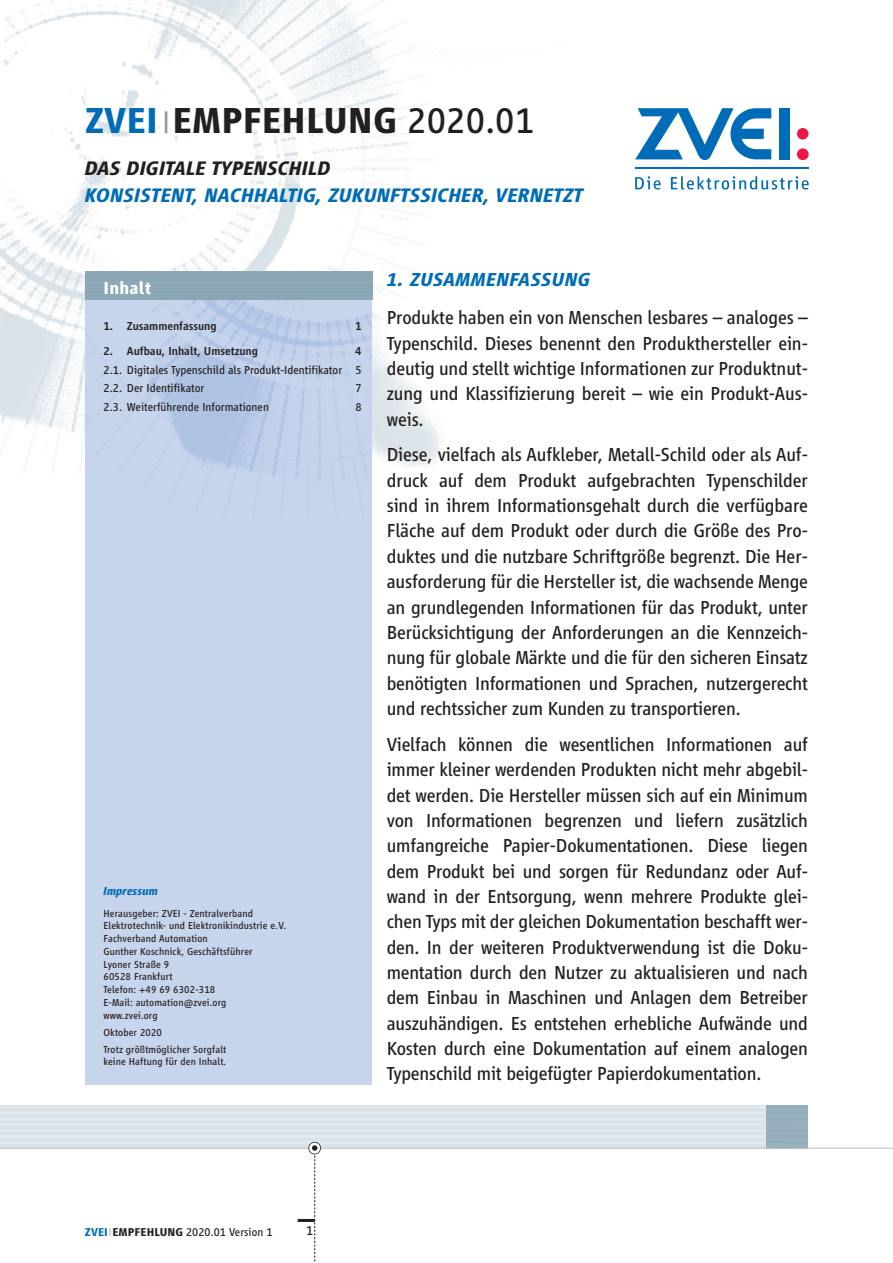
<style>
.page{position:relative;width:893px;height:1263px;background:#fff}
.page>*{position:absolute;margin:0;border:0;box-sizing:border-box;transform-origin:0 0}
.t1{font:700 37.5px "Vialog LT";letter-spacing:.005em;color:#231f20}
.t2{font:italic 700 20.25px "Vialog LT";letter-spacing:.015em;color:#006cb7}
.t3{font:italic 700 20.25px "Vialog LT";letter-spacing:.015em;color:#231f20}
.t4{font:19.5px/25.3px "Vialog LT";letter-spacing:-.01em;color:#231f20;text-align:justify}
.t5{font:italic 700 19.5px "Vialog LT";letter-spacing:.03em;color:#006cb7}
.t6{font:700 18px "Vialog LT";letter-spacing:.01em;color:#fff}
.t7{font:13.5px "Vialog LT";color:#231f20}
.t8{font:12px/18.5px "Vialog LT";color:#231f20}
.t9{font:500 12px "Vialog LT";color:#231f20}
.t10{font:italic 700 12px "Vialog LT";color:#006cb7}
.t11{font:11.85px "Vialog LT";letter-spacing:.005em;color:#231f20}
.t12{font:10.5px/12.8px "Vialog LT";letter-spacing:.01em;color:#231f20}
.s1{color:#006cb7}
.s2{font-weight:400;font-size:29.1px;color:#919396}
.s3{font-weight:400}
.s4{font-weight:700;color:#006cb7}
.s5{font-size:9.15px;color:#919396}
.s6{font-weight:700}
</style>
<div class="page">
<img style="left:0;top:0;width:686px;height:473px">
<div style="left:85px;top:297px;width:287px;height:788px;background:#c6d4ec"></div>
<img style="left:85px;top:299px;width:287px;height:193px">
<div style="left:85px;top:271px;width:287px;height:28px;background:#8ca7b5"></div>
<svg style="left:635px;top:108px;width:136px;height:52px"></svg>
<div style="left:779px;top:108px;width:10px;height:51px;background:#006cb7"></div>
<div style="left:797px;top:128px;width:11px;height:12px;background:#ed1845;border-radius:50%"></div>
<div style="left:797px;top:148px;width:12px;height:12px;background:#ed1845;border-radius:50%"></div>
<hr style="left:635px;top:168px;width:174px;height:1px;background:#006cb7">
<svg style="left:635px;top:176px;width:26px;height:14px"></svg>
<svg style="left:671px;top:176px;width:138px;height:14px"></svg>
<hr style="left:0;top:1148px;width:893px;height:1px;background:#bcbdc0">
<hr style="left:298px;top:1219px;width:17px;height:3px;background:#231f20">
<div style="left:308px;top:1142px;width:13px;height:12px;border:2px solid #231f20;border-radius:50%"></div>
<svg style="left:312px;top:1145px;width:5px;height:117px"></svg>
<h1 class="t1" style="left:85px;top:108px;width:451px"><span class="s1">ZVEI</span><span class="s2">|</span>EMPFEHLUNG <span class="s3">2020.01</span></h1>
<p class="t3" style="left:85px;top:162px;width:247px">DAS DIGITALE TYPENSCHILD</p>
<p class="t2" style="left:85px;top:188px;width:500px">KONSISTENT, NACHHALTIG, ZUKUNFTSSICHER, VERNETZT</p>
<p class="t6" style="left:104px;top:282px;width:49px">Inhalt</p>
<p class="t9" style="left:104px;top:322px;width:115px">1. Zusammenfassung</p>
<p class="t9" style="left:355px;top:322px;width:8px">1</p>
<p class="t9" style="left:104px;top:347px;width:156px">2. Aufbau, Inhalt, Umsetzung</p>
<p class="t9" style="left:355px;top:347px;width:8px">4</p>
<p class="t8" style="left:104px;top:362px;width:260px">2.1. Digitales Typenschild als Produkt-Identifikator 5<br>2.2. Der Identifikator</p>
<p class="t8" style="left:355px;top:380px;width:8px">7</p>
<p class="t8" style="left:104px;top:399px;width:167px">2.3. Weiterführende Informationen</p>
<p class="t8" style="left:355px;top:399px;width:8px">8</p>
<p class="t10" style="left:104px;top:887px;width:56px">Impressum</p>
<p class="t12" style="left:104px;top:908px;width:184px">Herausgeber: ZVEI - Zentralverband<br>Elektrotechnik- und Elektronikindustrie e.V.<br>Fachverband Automation<br>Gunther Koschnick, Geschäftsführer<br>Lyoner Straße 9<br>60528 Frankfurt<br>Telefon: +49 69 6302-318<br>E-Mail: automation@zvei.org<br>www.zvei.org</p>
<p class="t12" style="left:104px;top:1025px;width:124px;line-height:17px">Oktober 2020<br>Trotz größtmöglicher Sorgfalt</p>
<p class="t12" style="left:104px;top:1056px;width:124px">keine Haftung für den Inhalt.</p>
<p class="t5" style="left:387px;top:273px;width:205px">1. ZUSAMMENFASSUNG</p>
<p class="t4" style="left:387px;top:307px;width:423px">Produkte haben ein von Menschen lesbares – analoges – Typenschild. Dieses benennt den Produkthersteller ein&shy;deutig und stellt wichtige Informationen zur Produktnut&shy;zung und Klassifizierung bereit – wie ein Produkt-Aus&shy;weis.</p>
<p class="t4" style="left:387px;top:444px;width:423px">Diese, vielfach als Aufkleber, Metall-Schild oder als Auf&shy;druck auf dem Produkt aufgebrachten Typenschilder sind in ihrem Informationsgehalt durch die verfügbare Fläche auf dem Produkt oder durch die Größe des Pro&shy;duktes und die nutzbare Schriftgröße begrenzt. Die Her&shy;ausforderung für die Hersteller ist, die wachsende Menge an grundlegenden Informationen für das Produkt, unter Berücksichtigung der Anforderungen an die Kennzeich&shy;nung für globale Märkte und die für den sicheren Einsatz benötigten Informationen und Sprachen, nutzergerecht und rechtssicher zum Kunden zu transportieren.</p>
<p class="t4" style="left:387px;top:733px;width:423px">Vielfach können die wesentlichen Informationen auf immer kleiner werdenden Produkten nicht mehr abgebil&shy;det werden. Die Hersteller müssen sich auf ein Minimum von Informationen begrenzen und liefern zusätzlich umfangreiche Papier-Dokumentationen. Diese liegen dem Produkt bei und sorgen für Redundanz oder Auf&shy;wand in der Entsorgung, wenn mehrere Produkte glei&shy;chen Typs mit der gleichen Dokumentation beschafft wer&shy;den. In der weiteren Produktverwendung ist die Doku&shy;mentation durch den Nutzer zu aktualisieren und nach dem Einbau in Maschinen und Anlagen dem Betreiber auszuhändigen. Es entstehen erhebliche Aufwände und Kosten durch eine Dokumentation auf einem analogen Typenschild mit beigefügter Papierdokumentation.</p>
<p class="t11" style="left:85px;top:1228px;width:189px"><span class="s4">ZVEI</span><span class="s5">|</span><span class="s6">EMPFEHLUNG</span> 2020.01 Version 1</p>
<p class="t7" style="left:306px;top:1226px;width:8px">1</p>
</div>
